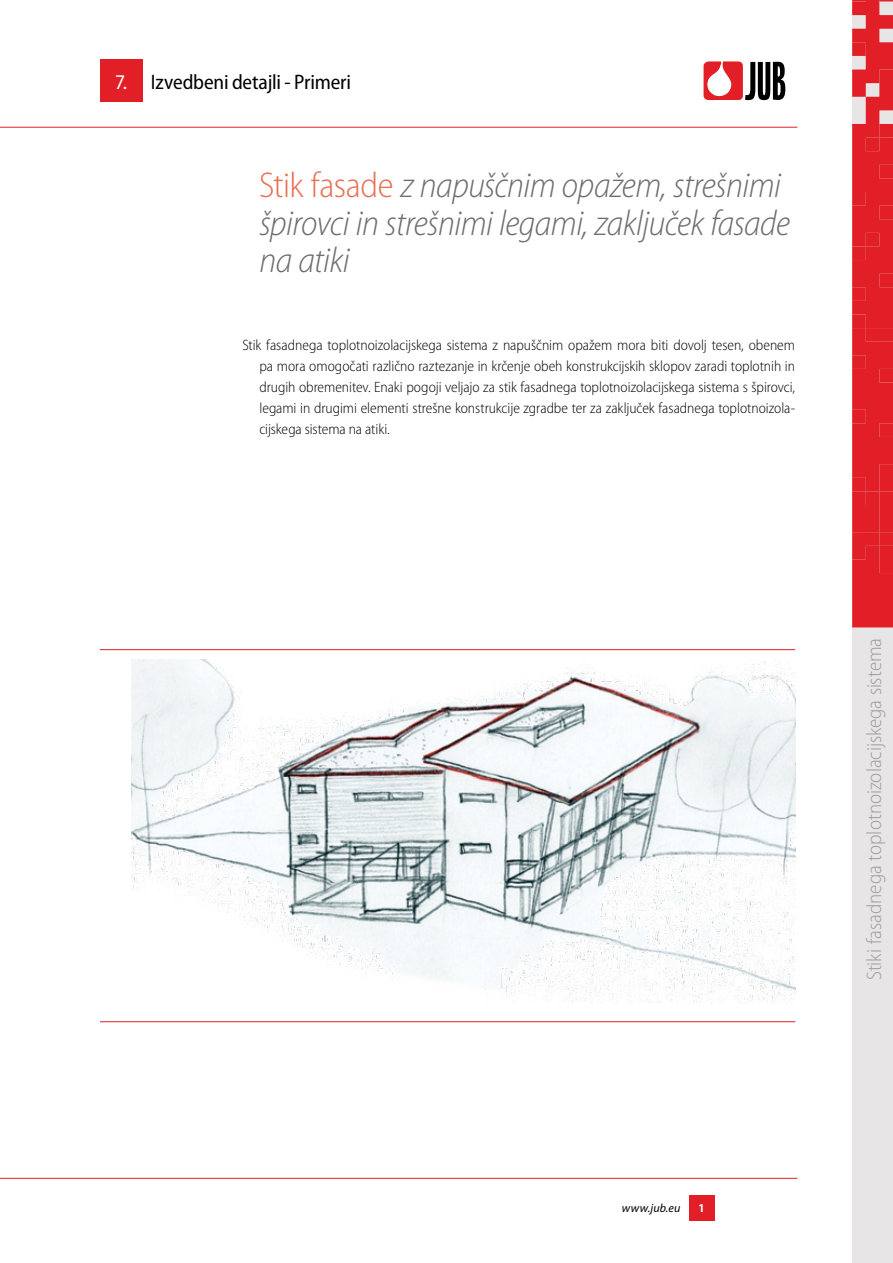
<style>
.page{position:relative;width:893px;height:1263px;background:#fff}
.page>*{position:absolute;margin:0;border:0;box-sizing:border-box;transform-origin:0 0}
.t1{font:italic 300 semi-condensed 36px/37.5px "Myriad Pro";letter-spacing:-.015em;color:#6d6e71}
.t2{font:300 semi-condensed 21px "Myriad Pro";letter-spacing:-.005em;color:#9d9e9f}
.t3{font:semi-condensed 21px "Myriad Pro";letter-spacing:-.01em;color:#000}
.t4{font:300 semi-condensed 15px/21px "Myriad Pro";letter-spacing:-.005em;color:#000;text-align:justify}
.t5{font:italic 12px "Myriad Pro";letter-spacing:.01em;color:#000}
.t6{font:700 semi-condensed 12px "Myriad Pro";color:#fff}
.s1{color:#fff}
.s2{font-style:normal;color:#e96f53}
</style>
<div class="page">
<hr style="left:0;top:127px;width:797px;height:1px;background:#e21f26">
<div style="left:100px;top:60px;width:42px;height:42px;background:#e21f26"></div>
<svg style="left:703px;top:61px;width:83px;height:40px"></svg>
<div style="left:689px;top:1195px;width:25px;height:25px;background:#e21f26"></div>
<div style="left:852px;top:0;width:41px;height:1263px;background:#e7e5e5"></div>
<svg style="left:852px;top:0;width:41px;height:627px"></svg>
<hr style="left:0;top:1178px;width:797px;height:1px;background:#e21f26">
<hr style="left:100px;top:649px;width:695px;height:1px;background:#e21f26">
<hr style="left:100px;top:1021px;width:695px;height:1px;background:#e21f26">
<img style="left:132px;top:659px;width:663px;height:344px">
<h2 class="t3" style="left:115px;top:69px;width:237px"><span class="s1">7.</span> Izvedbeni detajli - Primeri</h2>
<h1 class="t1" style="left:259px;top:166px;width:533px"><span class="s2">Stik fasade</span> z napuščnim opažem, strešnimi špirovci in strešnimi legami, zaključek fasade na atiki</h1>
<p class="t4" style="left:259px;top:334px;width:537px;text-indent:-17px">Stik fasadnega toplotnoizolacijskega sistema z napuščnim opažem mora biti dovolj tesen, obenem pa mora omogočati različno raztezanje in krčenje obeh konstrukcijskih sklopov zaradi toplotnih in drugih obremenitev. Enaki pogoji veljajo za stik fasadnega toplotnoizolacijskega sistema s špirovci, legami in drugimi elementi strešne konstrukcije zgradbe ter za zaključek fasadnega toplotnoizola&shy;cijskega sistema na atiki.</p>
<h2 class="t2" style="left:862px;top:980px;width:343px;rotate:-90deg">Stiki fasadnega toplotnoizolacijskega sistema</h2>
<p class="t5" style="left:622px;top:1201px;width:60px">www.jub.eu</p>
<p class="t6" style="left:698px;top:1200px;width:8px">1</p>
</div>
